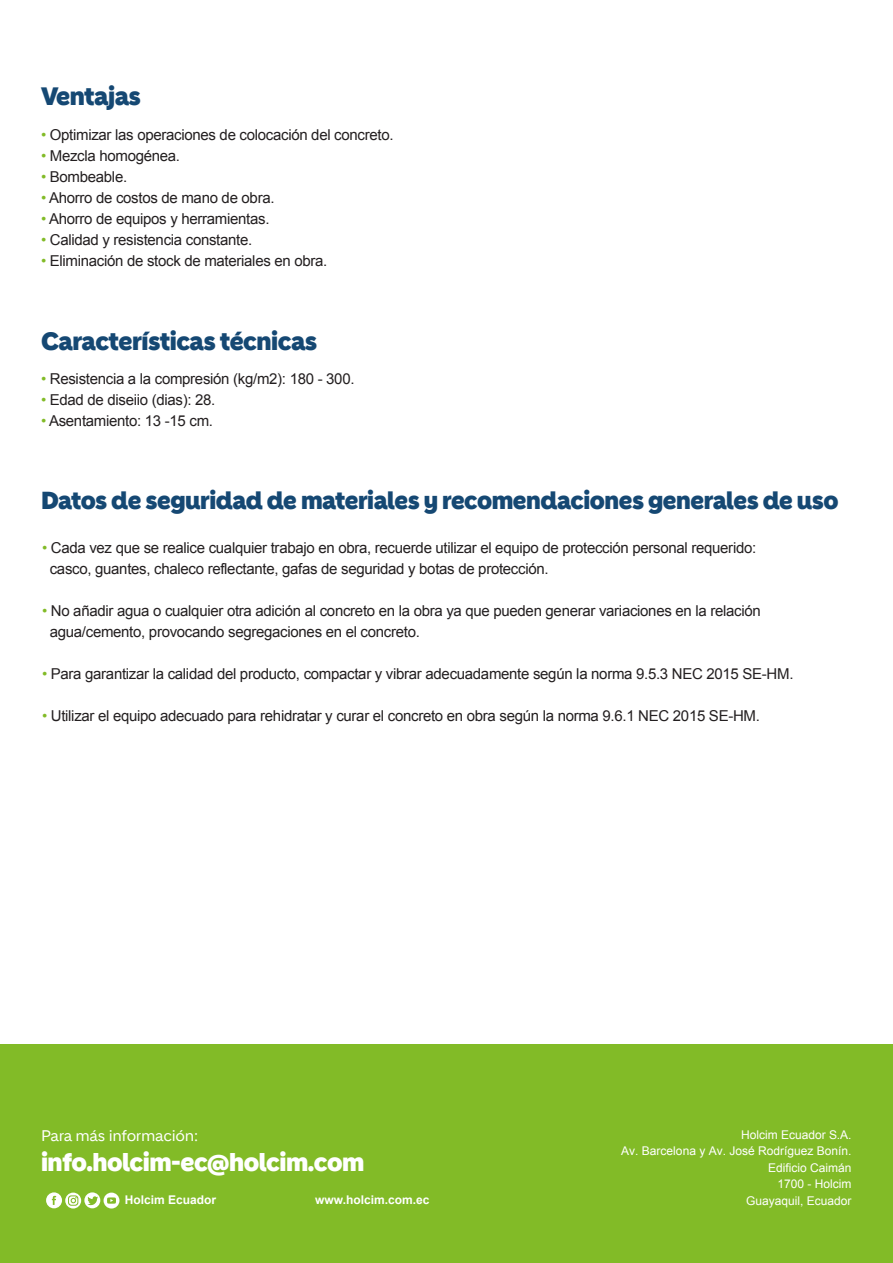
<style>
.page{position:relative;width:893px;height:1263px;background:#fff}
.page>*{position:absolute;margin:0;border:0;box-sizing:border-box;transform-origin:0 0}
.t1{font:900 24.45px "Holcim Headline";letter-spacing:-.02em;color:#154873}
.t2{font:900 24.45px "Holcim Headline";letter-spacing:-.02em;color:#fff}
.t3{font:900 24px "Holcim Headline";letter-spacing:-.02em;color:#154873}
.t4{font:15px/21px "Arial";letter-spacing:-.02em;color:#231f20}
.t5{font:15px "Holcim";letter-spacing:-.02em;color:#fff}
.t6{font:12px/16.5px "Arial";color:#fff;text-align:right}
.t7{font:700 12px "Arial";color:#fff}
.s1{color:#82bb27}
</style>
<div class="page">
<div style="left:0;top:1045px;width:893px;height:218px;background:#82bb27"></div>
<svg style="left:46px;top:1192px;width:54px;height:16px"></svg>
<div style="left:104px;top:1192px;width:15px;height:16px;background:#fff;border-radius:50%"></div>
<svg style="left:107px;top:1197px;width:9px;height:7px"></svg>
<h1 class="t1" style="left:41px;top:82px;width:101px">Ventajas</h1>
<p class="t4" style="left:41px;top:124px;width:354px"><span class="s1">•</span> Optimizar las operaciones de colocación del concreto.</p>
<p class="t4" style="left:41px;top:145px;width:141px"><span class="s1">•</span> Mezcla homogénea.</p>
<p class="t4" style="left:41px;top:166px;width:88px"><span class="s1">•</span> Bombeable.</p>
<p class="t4" style="left:41px;top:187px;width:235px"><span class="s1">•</span> Ahorro de costos de mano de obra.</p>
<p class="t4" style="left:41px;top:208px;width:230px"><span class="s1">•</span> Ahorro de equipos y herramientas.</p>
<p class="t4" style="left:41px;top:229px;width:213px"><span class="s1">•</span> Calidad y resistencia constante.</p>
<p class="t4" style="left:41px;top:250px;width:288px"><span class="s1">•</span> Eliminación de stock de materiales en obra.</p>
<h1 class="t1" style="left:41px;top:326px;width:278px">Características técnicas</h1>
<p class="t4" style="left:41px;top:368px;width:315px"><span class="s1">•</span> Resistencia a la compresión (kg/m2): 180 - 300.</p>
<p class="t4" style="left:41px;top:389px;width:176px"><span class="s1">•</span> Edad de diseiio (dias): 28.</p>
<p class="t4" style="left:41px;top:410px;width:174px"><span class="s1">•</span> Asentamiento: 13 -15 cm.</p>
<h2 class="t3" style="left:41px;top:487px;width:799px">Datos de seguridad de materiales y recomendaciones generales de uso</h2>
<p class="t4" style="left:50px;top:537px;width:708px;text-indent:-8px"><span class="s1">•</span> Cada vez que se realice cualquier trabajo en obra, recuerde utilizar el equipo de protección personal requerido: casco, guantes, chaleco reflectante, gafas de seguridad y botas de protección.</p>
<p class="t4" style="left:50px;top:600px;width:712px;text-indent:-8px"><span class="s1">•</span> No añadir agua o cualquier otra adición al concreto en la obra ya que pueden generar variaciones en la relación agua/cemento, provocando segregaciones en el concreto.</p>
<p class="t4" style="left:42px;top:663px;width:753px"><span class="s1">•</span> Para garantizar la calidad del producto, compactar y vibrar adecuadamente según la norma 9.5.3 NEC 2015 SE-HM.</p>
<p class="t4" style="left:42px;top:705px;width:719px"><span class="s1">•</span> Utilizar el equipo adecuado para rehidratar y curar el concreto en obra según la norma 9.6.1 NEC 2015 SE-HM.</p>
<p class="t5" style="left:41px;top:1127px;width:159px">Para más información:</p>
<h1 class="t2" style="left:41px;top:1147px;width:325px">info.holcim-ec@holcim.com</h1>
<p class="t7" style="left:125px;top:1192px;width:93px">Holcim Ecuador</p>
<p class="t7" style="left:315px;top:1192px;width:116px">www.holcim.com.ec</p>
<p class="t6" style="left:621px;top:1126px;width:232px">Holcim Ecuador S.A.<br>Av. Barcelona y Av. José Rodríguez Bonín.<br>Edificio Caimán<br>1700 - Holcim<br>Guayaquil, Ecuador</p>
</div>
